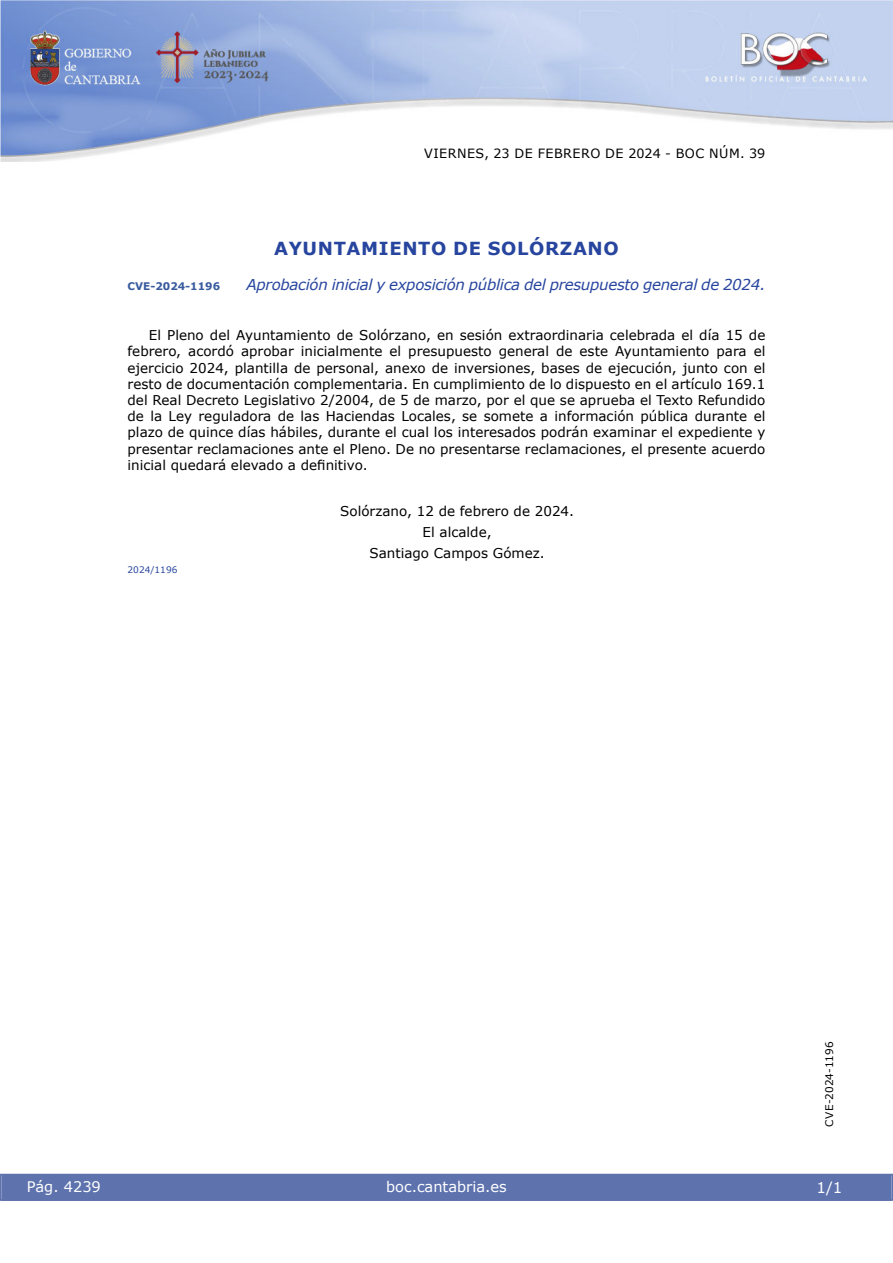
<style>
.page{position:relative;width:893px;height:1263px;background:#fff}
.page>*{position:absolute;margin:0;border:0;box-sizing:border-box;transform-origin:0 0}
.emisor_text{font:700 18px "Verdana";letter-spacing:.035em;color:#27459e}
.Titulo_text{font:italic 15px "Verdana";letter-spacing:-.02em;color:#27459e}
.t1{font:15px "Verdana 2";color:#fff}
.t2{font:14.55px "Verdana 2";color:#fff}
.inicio_de_parrafo{font:13.5px/16.2px "Verdana 2";color:#000;text-align:justify}
.center{font:13.5px "Verdana 2";color:#000}
.t3{font:12.75px "Verdana 2";letter-spacing:.035em;color:#000}
.t4{font:10.5px "Verdana 2";color:#000}
.Titulo_text-2{font:700 10.5px "Verdana";color:#385b9e}
.numero_exp{font:9px "Verdana 2";color:#27459e}
.s1{font-family:"Verdana"}
</style>
<div class="page">
<img style="left:0;top:0;width:893px;height:161px">
<div style="left:1px;top:1174px;width:890px;height:27px;background:#5e73ae"></div>
<p class="t3" style="left:424px;top:144px;width:342px">VIERNES, 23 DE FEBRERO DE 2024 - BOC NÚM. 39</p>
<h4 class="emisor_text" style="left:274px;top:236px;width:346px">AYUNTAMIENTO DE SOLÓRZANO</h4>
<p class="Titulo_text-2" style="left:128px;top:279px;width:94px">CVE-2024-1196</p>
<p class="Titulo_text" style="left:247px;top:274px;width:520px">Aprobación inicial y exposición pública del presupuesto general de 2024.</p>
<p class="inicio_de_parrafo" style="left:128px;top:327px;width:639px;text-indent:21px">El Pleno del Ayuntamiento de Solórzano, en sesión extraordinaria celebrada el día 15 de febrero, acordó aprobar inicialmente el presupuesto general de este Ayuntamiento para el ejercicio 2024, plantilla de personal, anexo de inversiones, bases de ejecución, junto con el resto de documentación complementaria. En cumplimiento de lo dispuesto en el artículo 169.1 del Real Decreto Legislativo 2/2004, de 5 de marzo, por el que se aprueba el Texto Refundido de la Ley reguladora de las Haciendas Locales, se somete a información pública durante el plazo de quince días hábiles, durante el cual los interesados podrán examinar el expediente y presentar reclamaciones ante el Pleno. De no presentarse reclamaciones, el presente acuerdo <span class="s1">inicial quedará elevado a definitivo.</span></p>
<p class="center" style="left:340px;top:502px;width:235px">Solórzano, 12 de febrero de 2024.</p>
<p class="center" style="left:423px;top:523px;width:71px">El alcalde,</p>
<p class="center" style="left:369px;top:544px;width:177px">Santiago Campos Gómez.</p>
<p class="numero_exp" style="left:128px;top:564px;width:51px">2024/1196</p>
<p class="t2" style="left:27px;top:1177px;width:76px">Pág. 4239</p>
<p class="t2" style="left:386px;top:1177px;width:122px">boc.cantabria.es</p>
<p class="t4" style="left:822px;top:1126px;width:87px;rotate:-90deg">CVE-2024-1196</p>
<p class="t1" style="left:816px;top:1177px;width:27px">1/1</p>
</div>
